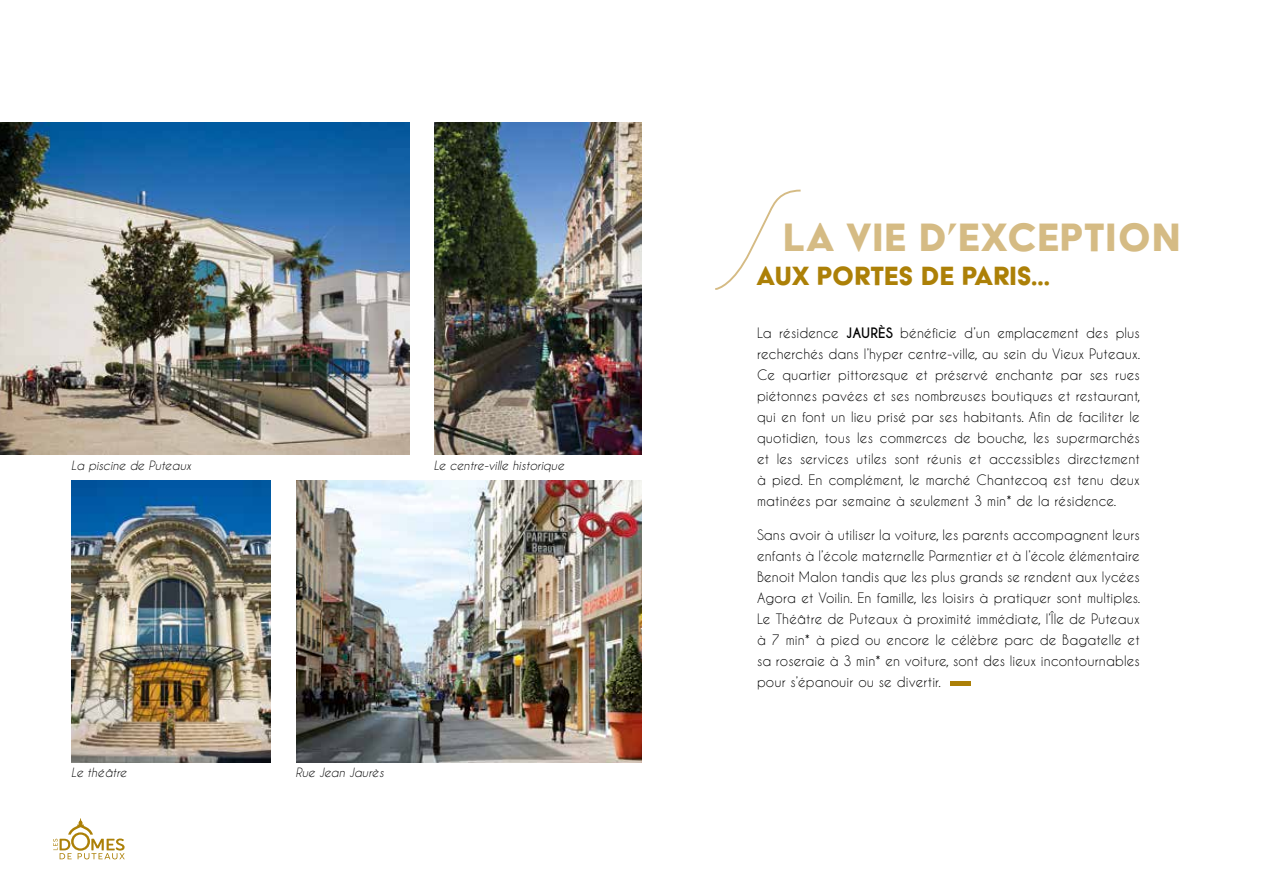
<style>
.page{position:relative;width:1263px;height:893px;background:#fff}
.page>*{position:absolute;margin:0;border:0;box-sizing:border-box;transform-origin:0 0}
.t1{font:45px "Acier Text Solid";letter-spacing:.02em;color:#d5bb84}
.t2{font:30px "Acier Text Solid";color:#ac8007}
.t3{font:13.5px/21px "Caviar Dreams";letter-spacing:.01em;color:#000;text-align:justify}
.t4{font:italic 12px "Caviar Dreams";color:#000}
.s1{font-weight:700}
</style>
<div class="page">
<div style="left:950px;top:681px;width:20px;height:5px;background:#ac8007"></div>
<svg style="left:715px;top:189px;width:86px;height:101px"></svg>
<img style="left:434px;top:122px;width:207px;height:332px">
<img style="left:0;top:122px;width:409px;height:332px">
<img style="left:71px;top:481px;width:199px;height:282px">
<img style="left:297px;top:481px;width:345px;height:282px">
<svg style="left:53px;top:818px;width:72px;height:41px"></svg>
<p class="t4" style="left:71px;top:460px;width:121px">La piscine de Puteaux</p>
<p class="t4" style="left:434px;top:460px;width:132px">Le centre-ville historique</p>
<p class="t4" style="left:71px;top:767px;width:57px">Le théâtre</p>
<p class="t4" style="left:296px;top:767px;width:90px">Rue Jean Jaurès</p>
<h1 class="t1" style="left:783px;top:219px;width:399px">LA VIE D’EXCEPTION</h1>
<h2 class="t2" style="left:756px;top:264px;width:295px">AUX PORTES DE PARIS…</h2>
<p class="t3" style="left:757px;top:323px;width:385px">La résidence <span class="s1">JAURÈS</span> bénéficie d’un emplacement des plus recherchés dans l’hyper centre-ville, au sein du Vieux Puteaux.<br>Ce quartier pittoresque et préservé enchante par ses rues piétonnes pavées et ses nombreuses boutiques et restaurant, qui en font un lieu prisé par ses habitants. Afin de faciliter le quotidien, tous les commerces de bouche, les supermarchés et les services utiles sont réunis et accessibles directement à pied. En complément, le marché Chantecoq est tenu deux matinées par semaine à seulement 3 min* de la résidence.</p>
<p class="t3" style="left:757px;top:525px;width:385px">Sans avoir à utiliser la voiture, les parents accompagnent leurs enfants à l’école maternelle Parmentier et à l’école élémentaire Benoit Malon tandis que les plus grands se rendent aux lycées Agora et Voilin. En famille, les loisirs à pratiquer sont multiples.<br>Le Théâtre de Puteaux à proximité immédiate, l’Île de Puteaux à 7 min* à pied ou encore le célèbre parc de Bagatelle et sa roseraie à 3 min* en voiture, sont des lieux incontournables pour s’épanouir ou se divertir.</p>
</div>
